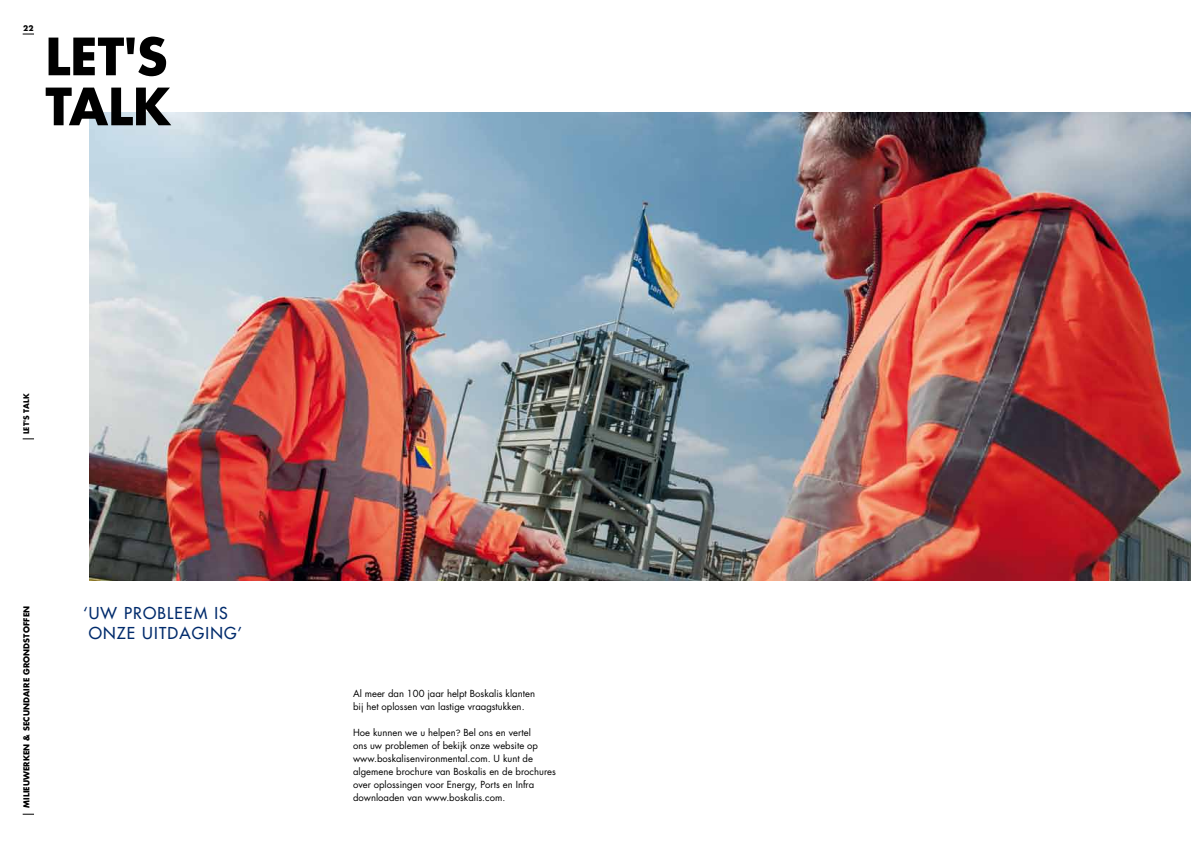
<style>
.page{position:relative;width:1191px;height:842px;background:#fff}
.page>*{position:absolute;margin:0;border:0;box-sizing:border-box;transform-origin:0 0}
.t1{font:700 50px/50px "Futura Std";color:#000}
.t2{font:500 16px "Futura Std";color:#002b6c}
.t3{font:9.5px/13px "Futura Std";color:#000}
.t4{font:700 8px "Futura Std";letter-spacing:.01em;color:#000}
.t5{font:700 7.5px "Futura Std";color:#000}
.s1{font-family:"Gotham";font-size:9px}
</style>
<div class="page">
<img style="left:89px;top:112px;width:1102px;height:468px">
<p class="t5" style="left:23px;top:23px;width:12px">22</p>
<h1 class="t1" style="left:45px;top:31px;width:121px">LET'S<br>TALK</h1>
<p class="t5" style="left:21px;top:434px;width:43px;rotate:-90deg">LET'S TALK</p>
<p class="t4" style="left:21px;top:808px;width:204px;rotate:-90deg">MILIEUWERKEN &amp; SECUNDAIRE GRONDSTOFFEN</p>
<h2 class="t2" style="left:83px;top:603px;width:53px">‘UW PROBLEEM</h2>
<h2 class="t2" style="left:214px;top:603px;width:7px">IS</h2>
<h2 class="t2" style="left:89px;top:623px;width:13px">ONZE</h2>
<h2 class="t2" style="left:142px;top:623px;width:12px">UITDAGING</h2>
<h2 class="t2" style="left:238px;top:623px;width:6px">’</h2>
<p class="t3" style="left:353px;top:687px;width:183px">Al meer dan 100 jaar helpt Boskalis klanten bij het oplossen van lastige vraagstukken.</p>
<p class="t3" style="left:353px;top:726px;width:204px">Hoe kunnen we u helpen<span class="s1">?</span> Bel ons en vertel<br>ons uw problemen of bekijk onze website op www.boskalisenvironmental.com. U kunt de algemene brochure van Boskalis en de brochures over oplossingen voor Energy, Ports en Infra downloaden van www.boskalis.com.</p>
</div>
